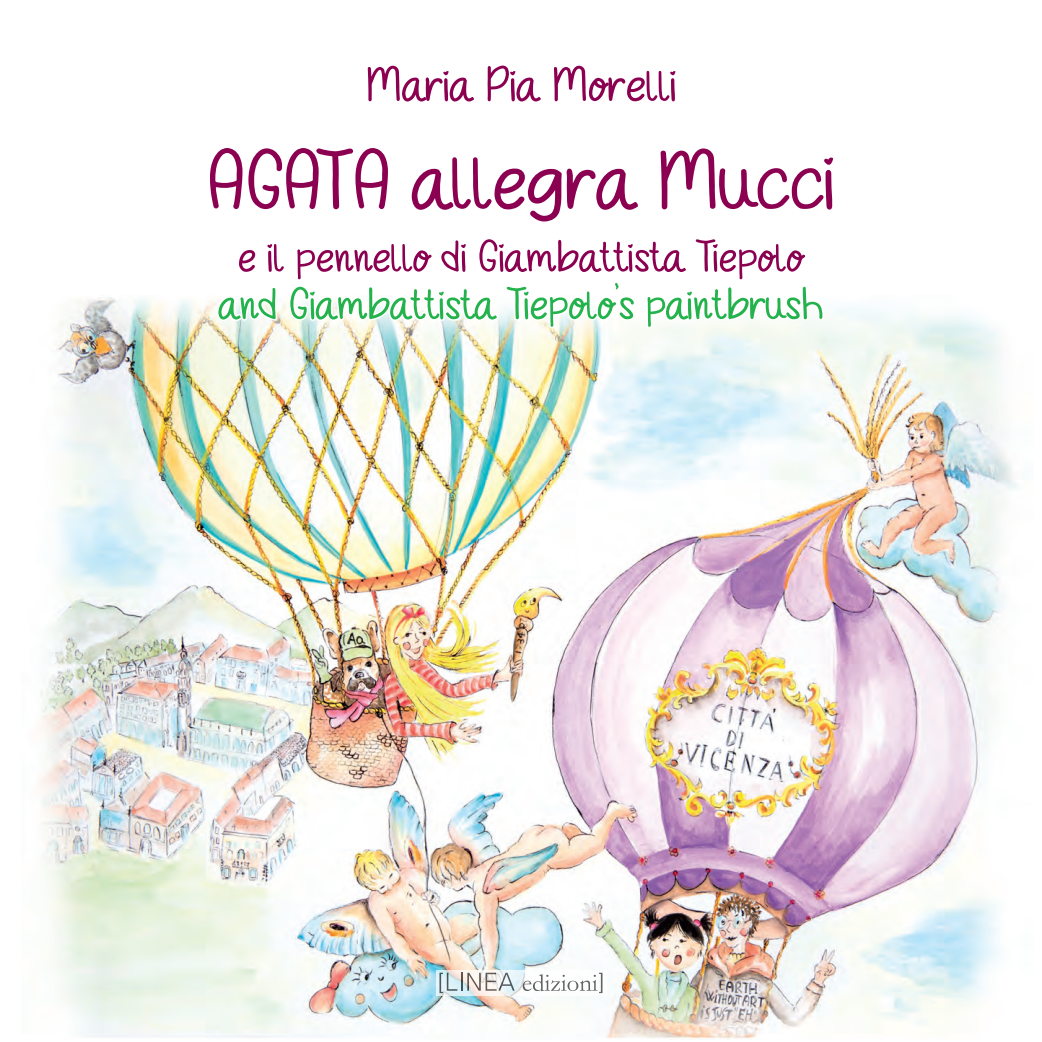
<style>
.page{position:relative;width:1042px;height:1042px;background:#fff}
.page>*{position:absolute;margin:0;border:0;box-sizing:border-box;transform-origin:0 0}
.t1{font:90px "Choco Cakes";color:#8b0051;scale:1.1 1}
.t2{font:52.5px "Choco Cakes";color:#8b0051;scale:1.1 1}
.t3{font:48px "Choco Cakes";color:#23b24b;scale:1.1 1}
.t4{font:48px "Choco Cakes";color:#8b0051;scale:1.1 1}
</style>
<div class="page">
<img style="left:39px;top:297px;width:979px;height:742px">
<img style="left:215px;top:297px;width:64px;height:75px">
<img style="left:287px;top:297px;width:350px;height:105px">
<svg style="left:644px;top:297px;width:182px;height:105px"></svg>
<svg style="left:436px;top:970px;width:170px;height:25px"></svg>
<svg style="left:439px;top:972px;width:76px;height:21px"></svg>
<svg style="left:523px;top:972px;width:79px;height:21px"></svg>
<p class="t2" style="left:365px;top:54px;width:284px">Maria Pia Morelli</p>
<h1 class="t1" style="left:207px;top:129px;width:573px">Agata allegra Mucci</h1>
<p class="t4" style="left:238px;top:229px;width:516px">e il pennello di Giambattista Tiepolo</p>
<p class="t3" style="left:219px;top:276px;width:551px">and Giambattista Tiepolo’s paintbrush</p>
</div>
